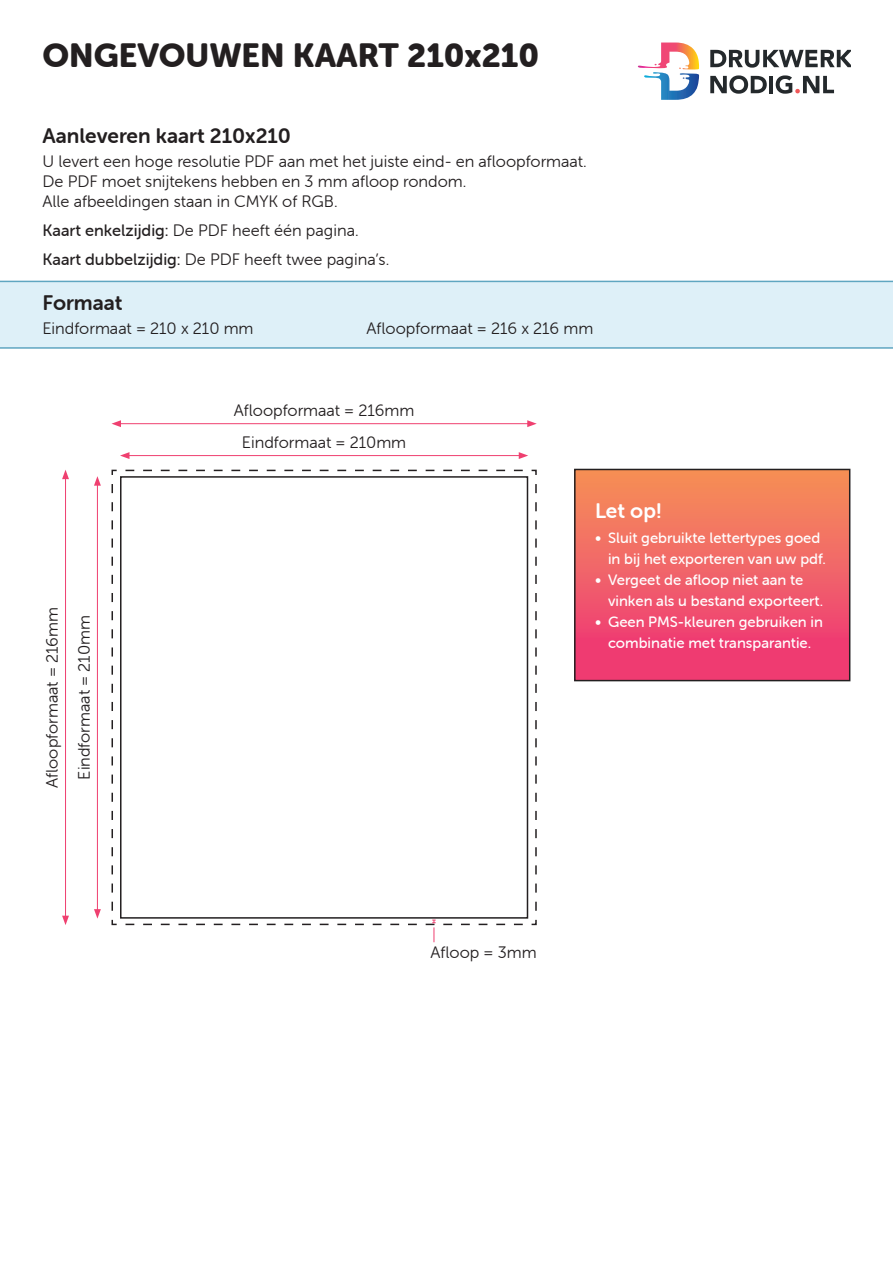
<style>
.page{position:relative;width:893px;height:1263px;background:#fff}
.page>*{position:absolute;margin:0;border:0;box-sizing:border-box;transform-origin:0 0}
.Titel{font:33px "Museo Sans Rounded 900";color:#231f20}
.Kop_1{font:21px "Museo Sans Rounded 700";color:#231f20}
.t1{font:21px "Museo Sans Rounded 700";color:#fff}
.Tekst{font:16.5px "Museo Sans Rounded 300";color:#231f20}
.t2{font:15px/21px "Museo Sans Rounded 500";color:#fff}
.s1{font-family:"Museo Sans Rounded 500"}
</style>
<div class="page">
<svg style="left:710px;top:50px;width:140px;height:18px"></svg>
<svg style="left:710px;top:75px;width:57px;height:19px"></svg>
<hr style="left:769px;top:76px;width:4px;height:17px;background:#24292c">
<svg style="left:776px;top:75px;width:58px;height:19px"></svg>
<svg style="left:638px;top:43px;width:61px;height:57px"></svg>
<div style="left:0;top:281px;width:893px;height:68px;background:#def0f8"></div>
<div style="left:575px;top:469px;width:275px;height:212px;background:linear-gradient(to bottom,#f59258,#ee3177)"></div>
<div style="left:574px;top:469px;width:276px;height:212px;border:2px solid #231f20"></div>
<svg style="left:111px;top:469px;width:426px;height:457px"></svg>
<hr style="left:127px;top:455px;width:394px;height:1px;background:#ef4070">
<svg style="left:120px;top:452px;width:9px;height:7px"></svg>
<svg style="left:519px;top:452px;width:9px;height:7px"></svg>
<hr style="left:119px;top:423px;width:411px;height:1px;background:#ef4070">
<svg style="left:112px;top:420px;width:9px;height:7px"></svg>
<svg style="left:527px;top:420px;width:10px;height:7px"></svg>
<hr style="left:97px;top:483px;width:1px;height:428px;background:#ef4070">
<svg style="left:94px;top:476px;width:7px;height:10px"></svg>
<svg style="left:94px;top:909px;width:7px;height:10px"></svg>
<hr style="left:65px;top:477px;width:1px;height:441px;background:#ef4070">
<svg style="left:62px;top:470px;width:7px;height:9px"></svg>
<svg style="left:62px;top:916px;width:7px;height:9px"></svg>
<div style="left:120px;top:476px;width:408px;height:443px;border:2px solid #231f20"></div>
<svg style="left:125px;top:920px;width:402px;height:22px"></svg>
<p class="Titel" style="left:43px;top:37px;width:498px">ONGEVOUWEN KAART 210x210</p>
<p class="Kop_1" style="left:43px;top:124px;width:250px">Aanleveren kaart 210x210</p>
<p class="Tekst" style="left:43px;top:153px;width:546px">U levert een hoge resolutie PDF aan met het juiste eind- en afloopformaat.</p>
<p class="Tekst" style="left:43px;top:173px;width:425px">De PDF moet snijtekens hebben en 3 mm afloop rondom.</p>
<p class="Tekst" style="left:43px;top:192px;width:297px">Alle afbeeldingen staan in CMYK of RGB.</p>
<p class="Tekst" style="left:43px;top:221px;width:318px"><span class="s1">Kaart enkelzijdig:</span> De PDF heeft één pagina.</p>
<p class="Tekst" style="left:43px;top:250px;width:348px"><span class="s1">Kaart dubbelzijdig:</span> De PDF heeft twee pagina’s.</p>
<p class="Kop_1" style="left:43px;top:291px;width:81px">Formaat</p>
<p class="Tekst" style="left:43px;top:319px;width:213px">Eindformaat = 210 x 210 mm</p>
<p class="Tekst" style="left:367px;top:319px;width:228px">Afloopformaat = 216 x 216 mm</p>
<p class="Tekst" style="left:234px;top:401px;width:182px">Afloopformaat = 216mm</p>
<p class="Tekst" style="left:43px;top:788px;width:182px;rotate:-90deg">Afloopformaat = 216mm</p>
<p class="Tekst" style="left:75px;top:779px;width:166px;rotate:-90deg">Eindformaat = 210mm</p>
<p class="Tekst" style="left:242px;top:433px;width:166px">Eindformaat = 210mm</p>
<p class="t1" style="left:595px;top:499px;width:68px">Let op!</p>
<p class="t2" style="left:608px;top:527px;width:219px;text-indent:-13px">• Sluit gebruikte lettertypes goed in bij het exporteren van uw pdf.</p>
<p class="t2" style="left:608px;top:569px;width:217px;text-indent:-13px">• Vergeet de afloop niet aan te vinken als u bestand exporteert.</p>
<p class="t2" style="left:595px;top:611px;width:229px;text-align:center">• Geen PMS-kleuren gebruiken in combinatie met transparantie.</p>
<p class="Tekst" style="left:431px;top:943px;width:108px">Afloop = 3mm</p>
</div>
